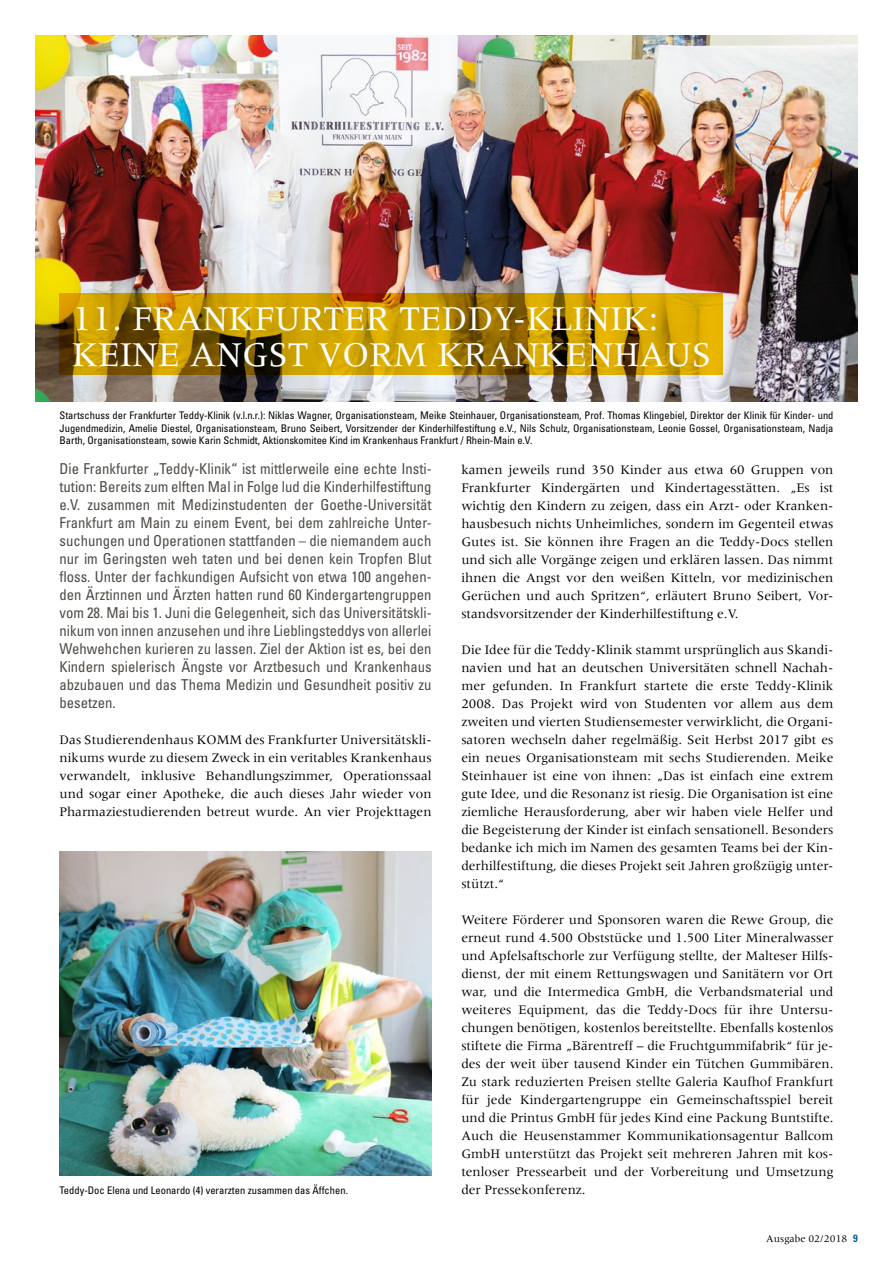
<style>
.page{position:relative;width:893px;height:1263px;background:#fff}
.page>*{position:absolute;margin:0;border:0;box-sizing:border-box;transform-origin:0 0}
.t1{font:36px/36px "Meridien LT Std";color:#fff}
.t2{font:condensed 15px/18px "Univers";color:#4f4a45;text-align:justify}
.t3{font:13.5px/18px "Meridien LT Std";color:#000;text-align:justify}
.t4{font:condensed 10.5px/12.6px "Univers";color:#000;text-align:justify}
.t5{font:10.5px "Meridien LT Std";color:#000}
.s1{font-family:"Univers";font-weight:700;font-stretch:condensed;color:#006293}
</style>
<div class="page">
<img style="left:36px;top:36px;width:821px;height:366px">
<svg style="left:60px;top:294px;width:663px;height:81px;background:#ac8300"></svg>
<img style="left:60px;top:852px;width:372px;height:324px">
<h1 class="t1" style="left:72px;top:300px;width:641px">11. FRANKFURTER TEDDY-KLINIK:<br>KEINE ANGST VORM KRANKENHAUS</h1>
<p class="t4" style="left:60px;top:409px;width:775px">Startschuss der Frankfurter Teddy-Klinik (v.l.n.r.): Niklas Wagner, Organisationsteam, Meike Steinhauer, Organisationsteam, Prof. Thomas Klingebiel, Direktor der Klinik für Kinder- und Jugendmedizin, Amelie Diestel, Organisationsteam, Bruno Seibert, Vorsitzender der Kinderhilfestiftung e.V., Nils Schulz, Organisationsteam, Leonie Gossel, Organisationsteam, Nadja Barth, Organisationsteam, sowie Karin Schmidt, Aktionskomitee Kind im Krankenhaus Frankfurt / Rhein-Main e.V.</p>
<p class="t2" style="left:60px;top:459px;width:374px">Die Frankfurter „Teddy-Klinik“ ist mittlerweile eine echte Insti&shy;tution: Bereits zum elften Mal in Folge lud die Kinderhilfestiftung e.V. zusammen mit Medizinstudenten der Goethe-Universität Frankfurt am Main zu einem Event, bei dem zahlreiche Unter&shy;suchungen und Operationen stattfanden – die niemandem auch nur im Geringsten weh taten und bei denen kein Tropfen Blut floss. Unter der fachkundigen Aufsicht von etwa 100 angehen&shy;den Ärztinnen und Ärzten hatten rund 60 Kindergartengruppen vom 28. Mai bis 1. Juni die Gelegenheit, sich das Universitätskli&shy;nikum von innen anzusehen und ihre Lieblingsteddys von allerlei Wehwehchen kurieren zu lassen. Ziel der Aktion ist es, bei den Kindern spielerisch Ängste vor Arztbesuch und Krankenhaus abzubauen und das Thema Medizin und Gesundheit positiv zu besetzen.</p>
<p class="t3" style="left:60px;top:730px;width:374px">Das Studierendenhaus KOMM des Frankfurter Universitätskli&shy;nikums wurde zu diesem Zweck in ein veritables Krankenhaus verwandelt, inklusive Behandlungszimmer, Operationssaal und sogar einer Apotheke, die auch dieses Jahr wieder von Pharmaziestudierenden betreut wurde. An vier Projekttagen</p>
<p class="t4" style="left:60px;top:1183px;width:290px">Teddy-Doc Elena und Leonardo (4) verarzten zusammen das Äffchen.</p>
<p class="t3" style="left:461px;top:460px;width:374px">kamen jeweils rund 350 Kinder aus etwa 60 Gruppen von Frankfurter Kindergärten und Kindertagesstätten. „Es ist wichtig den Kindern zu zeigen, dass ein Arzt- oder Kranken&shy;hausbesuch nichts Unheimliches, sondern im Gegenteil etwas Gutes ist. Sie können ihre Fragen an die Teddy-Docs stellen und sich alle Vorgänge zeigen und erklären lassen. Das nimmt ihnen die Angst vor den weißen Kitteln, vor medizinischen Gerüchen und auch Spritzen“, erläutert Bruno Seibert, Vor&shy;standsvorsitzender der Kinderhilfestiftung e.V.</p>
<p class="t3" style="left:461px;top:640px;width:374px">Die Idee für die Teddy-Klinik stammt ursprünglich aus Skandi&shy;navien und hat an deutschen Universitäten schnell Nachah&shy;mer gefunden. In Frankfurt startete die erste Teddy-Klinik 2008. Das Projekt wird von Studenten vor allem aus dem zweiten und vierten Studiensemester verwirklicht, die Organi&shy;satoren wechseln daher regelmäßig. Seit Herbst 2017 gibt es ein neues Organisationsteam mit sechs Studierenden. Meike Steinhauer ist eine von ihnen: „Das ist einfach eine extrem gute Idee, und die Resonanz ist riesig. Die Organisation ist eine ziemliche Herausforderung, aber wir haben viele Helfer und die Begeisterung der Kinder ist einfach sensationell. Besonders bedanke ich mich im Namen des gesamten Teams bei der Kin&shy;derhilfestiftung, die dieses Projekt seit Jahren großzügig unter&shy;stützt.“</p>
<p class="t3" style="left:461px;top:910px;width:374px">Weitere Förderer und Sponsoren waren die Rewe Group, die erneut rund 4.500 Obststücke und 1.500 Liter Mineralwasser und Apfelsaftschorle zur Verfügung stellte, der Malteser Hilfs&shy;dienst, der mit einem Rettungswagen und Sanitätern vor Ort war, und die Intermedica GmbH, die Verbandsmaterial und weiteres Equipment, das die Teddy-Docs für ihre Untersu&shy;chungen benötigen, kostenlos bereitstellte. Ebenfalls kostenlos stiftete die Firma „Bärentreff – die Fruchtgummifabrik“ für je&shy;des der weit über tausend Kinder ein Tütchen Gummibären.<br>Zu stark reduzierten Preisen stellte Galeria Kaufhof Frankfurt für jede Kindergartengruppe ein Gemeinschaftsspiel bereit und die Printus GmbH für jedes Kind eine Packung Buntstifte.<br>Auch die Heusenstammer Kommunikationsagentur Ballcom GmbH unterstützt das Projekt seit mehreren Jahren mit kos&shy;tenloser Pressearbeit und der Vorbereitung und Umsetzung der Pressekonferenz.</p>
<p class="t5" style="left:766px;top:1232px;width:93px">Ausgabe 02/2018 <span class="s1">9</span></p>
</div>
